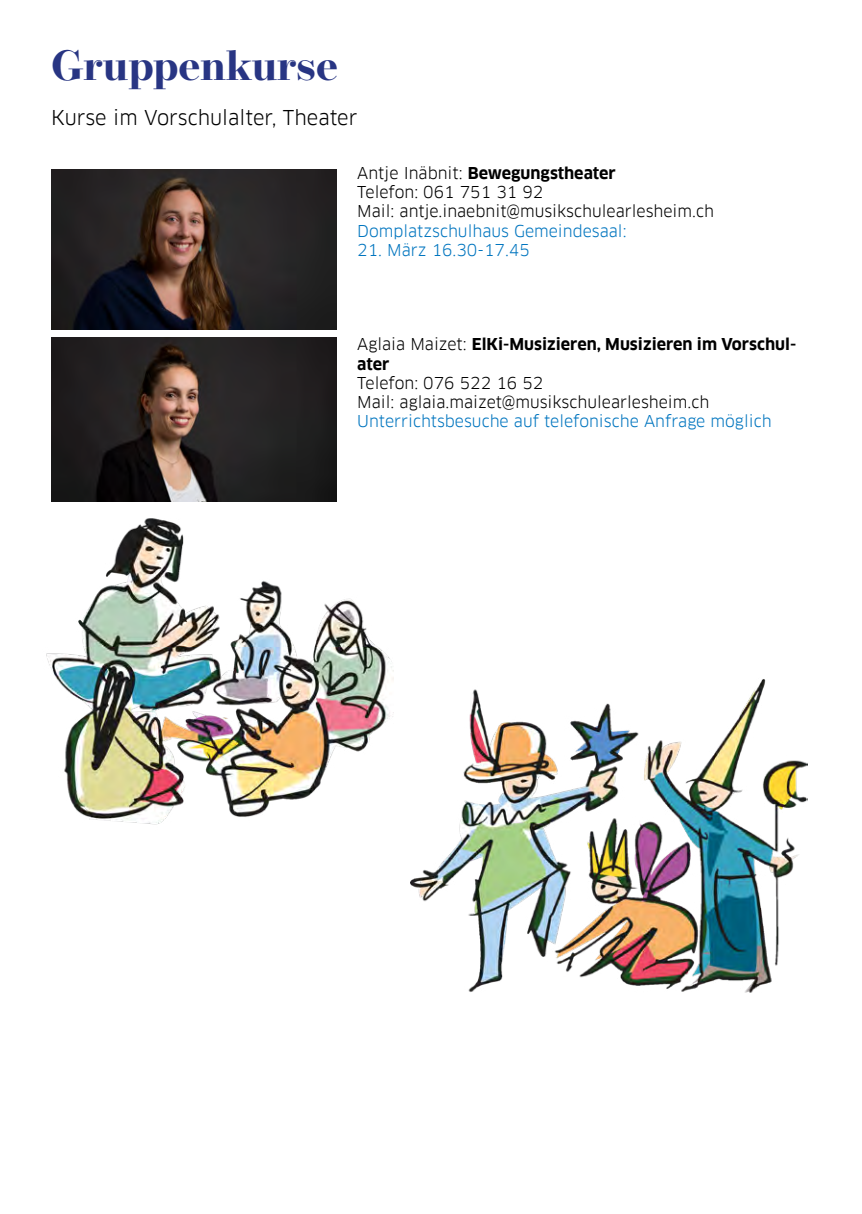
<style>
.page{position:relative;width:862px;height:1214px;background:#fff}
.page>*{position:absolute;margin:0;border:0;box-sizing:border-box;transform-origin:0 0}
.t1{font:700 42px "Operetta 12";color:#283583}
.t2{font:20px "Clan Pro";color:#000}
.t3{font:16px/19.2px "Clan Pro";color:#000}
.t4{font:16px "Clan Pro";color:#0075bf}
.t5{font:700 16px/19.2px "Clan Pro";color:#000}
.s1{font-weight:700}
.s2{font-weight:400}
</style>
<div class="page">
<img style="left:51px;top:169px;width:286px;height:160px">
<img style="left:51px;top:338px;width:286px;height:63px">
<img style="left:46px;top:401px;width:347px;height:424px">
<img style="left:410px;top:679px;width:398px;height:314px">
<h1 class="t1" style="left:51px;top:41px;width:288px">Gruppenkurse</h1>
<p class="t2" style="left:51px;top:105px;width:308px">Kurse im Vorschulalter, Theater</p>
<p class="t3" style="left:357px;top:163px;width:358px">Antje Inäbnit: <span class="s1">Bewegungstheater<br></span>Telefon: 061 751 31 92<br>Mail: antje.inaebnit@musikschulearlesheim.ch</p>
<p class="t4" style="left:357px;top:221px;width:271px">Domplatzschulhaus Gemeindesaal:</p>
<p class="t4" style="left:357px;top:240px;width:174px">21. März 16.30-17.45</p>
<p class="t5" style="left:357px;top:335px;width:440px"><span class="s2">Aglaia Maizet:</span> ElKi-Musizieren, Musizieren im Vorschul&shy;ater</p>
<p class="t3" style="left:357px;top:373px;width:354px">Telefon: 076 522 16 52<br>Mail: aglaia.maizet@musikschulearlesheim.ch</p>
<p class="t4" style="left:357px;top:412px;width:416px">Unterrichtsbesuche auf telefonische Anfrage möglich</p>
</div>
